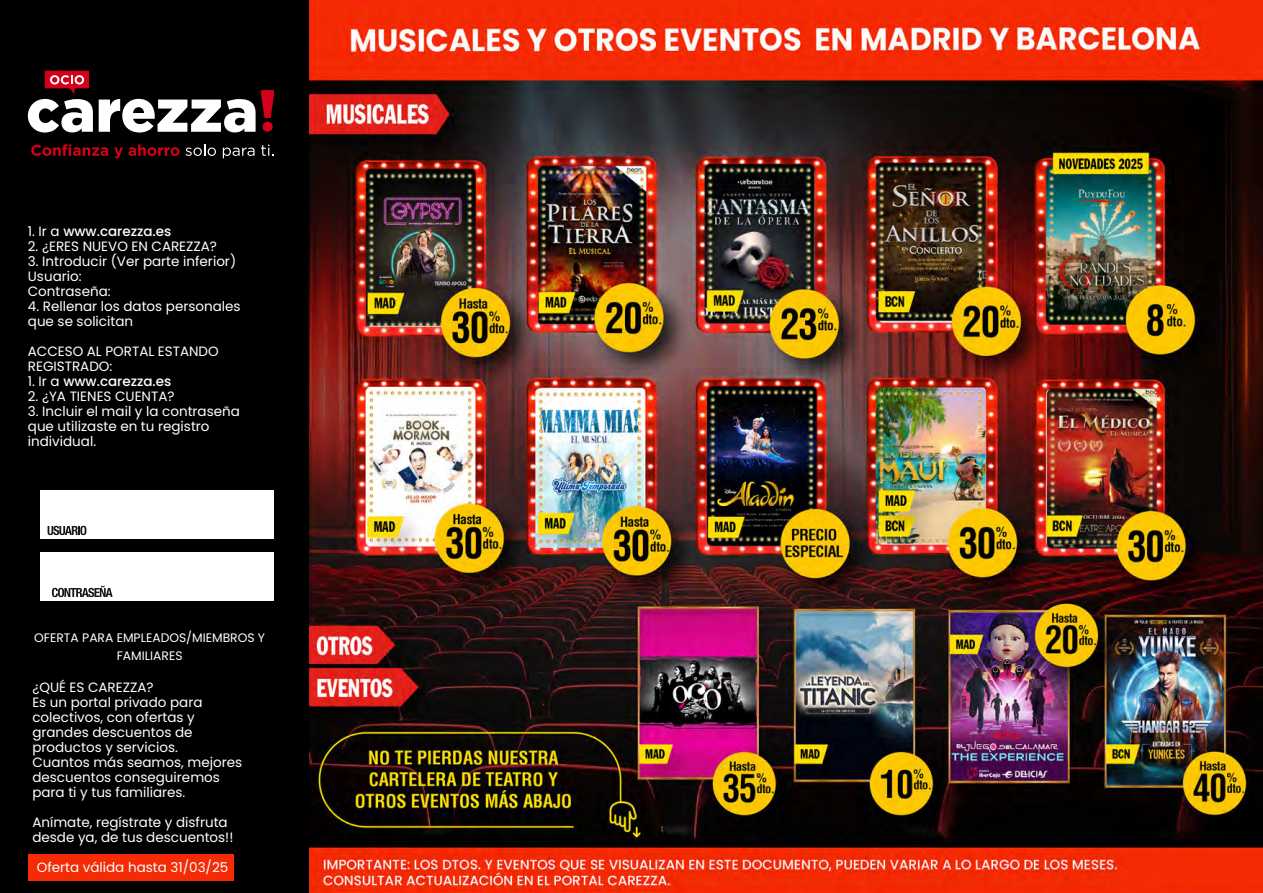
<style>
.page{position:relative;width:1263px;height:893px;background:#fff}
.page>*{position:absolute;margin:0;border:0;box-sizing:border-box;transform-origin:0 0}
.t1{font:13.5px/15px "Poppins";color:#fff}
.t2{font:500 13.5px "Poppins";color:#fff}
.t3{font:12.3px/17.4px "Poppins";color:#fff;text-align:center}
.s1{font-weight:400}
</style>
<div class="page">
<img style="left:309px;top:0;width:954px;height:893px">
<div style="left:0;top:0;width:309px;height:893px;background:#000"></div>
<svg style="left:31px;top:144px;width:77px;height:12px"></svg>
<svg style="left:114px;top:144px;width:66px;height:14px"></svg>
<svg style="left:186px;top:144px;width:30px;height:12px"></svg>
<svg style="left:223px;top:147px;width:32px;height:11px"></svg>
<svg style="left:261px;top:145px;width:12px;height:11px"></svg>
<svg style="left:99px;top:90px;width:175px;height:43px"></svg>
<div style="left:262px;top:122px;width:11px;height:10px;background:#d4001a;border-radius:50%"></div>
<svg style="left:28px;top:71px;width:65px;height:62px"></svg>
<div style="left:40px;top:490px;width:234px;height:49px;background:#fff"></div>
<div style="left:40px;top:552px;width:234px;height:48px;background:#fff"></div>
<svg style="left:48px;top:526px;width:38px;height:9px"></svg>
<svg style="left:52px;top:586px;width:61px;height:11px"></svg>
<div style="left:28px;top:855px;width:206px;height:26px;background:#f42b05"></div>
<p class="t2" style="left:28px;top:224px;width:145px"><span class="s1">1. Ir a</span> www.carezza.es</p>
<p class="t1" style="left:28px;top:239px;width:191px">2. ¿ERES NUEVO EN CAREZZA?</p>
<p class="t1" style="left:28px;top:254px;width:210px">3. Introducir (Ver parte inferior)<br>Usuario:<br>Contraseña:</p>
<p class="t1" style="left:28px;top:299px;width:214px">4. Rellenar los datos personales que se solicitan</p>
<p class="t1" style="left:28px;top:344px;width:192px">ACCESO AL PORTAL ESTANDO<br>REGISTRADO:</p>
<p class="t2" style="left:28px;top:374px;width:145px"><span class="s1">1. Ir a</span> www.carezza.es</p>
<p class="t1" style="left:28px;top:389px;width:148px">2. ¿YA TIENES CUENTA?</p>
<p class="t1" style="left:28px;top:404px;width:214px">3. Incluir el mail y la contraseña que utilizaste en tu registro individual.</p>
<p class="t3" style="left:34px;top:629px;width:232px">OFERTA PARA EMPLEADOS/MIEMBROS Y<br>FAMILIARES</p>
<p class="t1" style="left:32px;top:680px;width:211px">¿QUÉ ES CAREZZA?<br>Es un portal privado para colectivos, con ofertas y grandes descuentos de productos y servicios.<br>Cuantos más seamos, mejores descuentos conseguiremos para ti y tus familiares.</p>
<p class="t1" style="left:32px;top:815px;width:202px">Anímate, regístrate y disfruta desde ya, de tus descuentos!!</p>
<p class="t1" style="left:37px;top:860px;width:193px">Oferta válida hasta 31/03/25</p>
</div>
